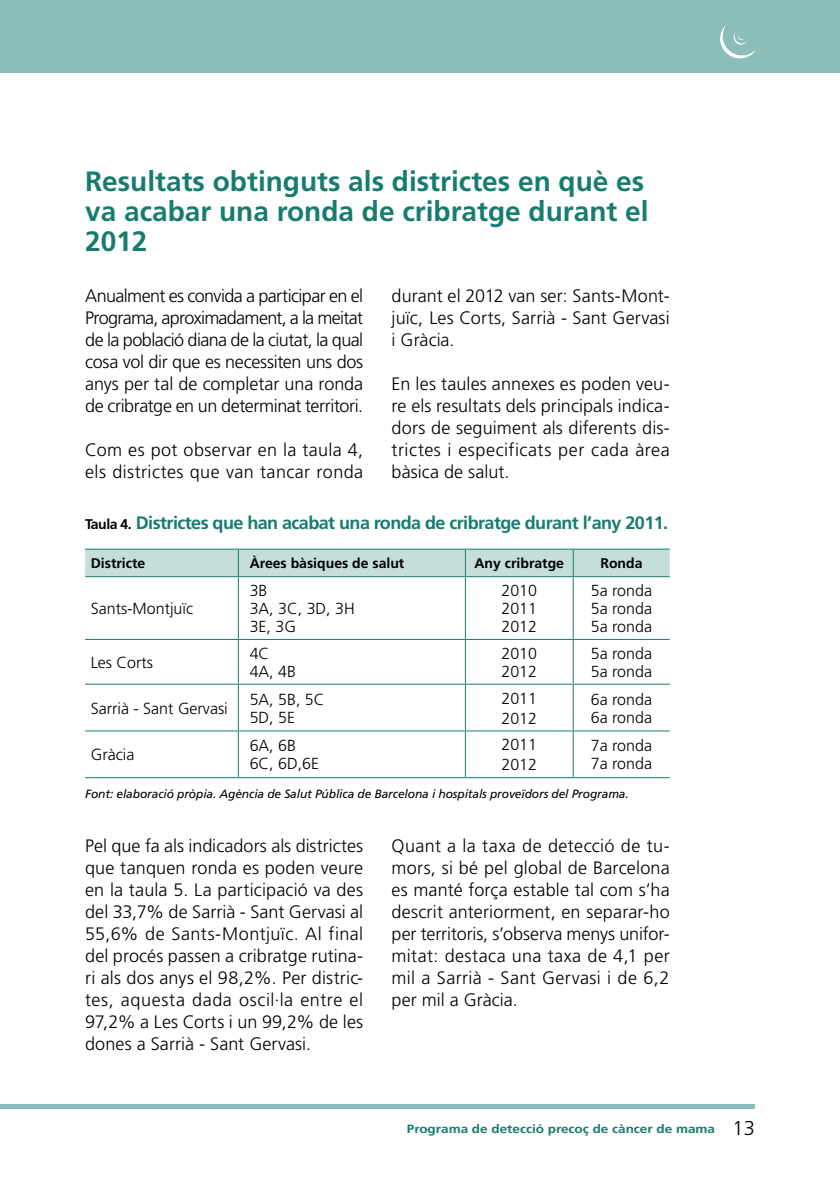
<style>
.page{position:relative;width:840px;height:1191px;background:#fff}
.page>*{position:absolute;margin:0;border:0;box-sizing:border-box;transform-origin:0 0}
.Titol{font:700 28px/30px "Frutiger LT Std";color:#177c70}
.Text_seguit{font:300 18px/22px "Frutiger LT Std";letter-spacing:.01em;color:#000;text-align:justify}
.Gràfics_titolets{font:700 18px "Frutiger LT Std";letter-spacing:-.03em;color:#177c70}
.Taula_TXT{font:300 16px "Frutiger LT Std";color:#000}
.titol_taula{font:700 14px "Frutiger LT Std";color:#000}
.Font{font:italic 12px "Frutiger LT Std";letter-spacing:-.01em;color:#000}
.t1{font:700 12px "Frutiger LT Std";color:#177c70;scale:1.13 1}
.s1{font-size:14px;color:#000}
.s2{font-weight:300;font-size:20px;color:#000}
</style>
<div class="page">
<hr style="left:0;top:1104px;width:754px;height:4px;background:#8bbeb8">
<div style="left:0;top:0;width:839px;height:72px;background:#8bbeb8"></div>
<svg style="left:720px;top:25px;width:35px;height:33px"></svg>
<hr style="left:85px;top:548px;width:153px;height:1px;background:#177c70">
<hr style="left:238px;top:548px;width:227px;height:1px;background:#177c70">
<hr style="left:465px;top:548px;width:108px;height:1px;background:#177c70">
<hr style="left:573px;top:548px;width:96px;height:1px;background:#177c70">
<hr style="left:85px;top:576px;width:153px;height:1px;background:#177c70">
<hr style="left:238px;top:577px;width:1px;height:62px;background:#177c70">
<hr style="left:238px;top:640px;width:1px;height:43px;background:#177c70">
<hr style="left:238px;top:684px;width:1px;height:46px;background:#177c70">
<hr style="left:238px;top:731px;width:1px;height:46px;background:#177c70">
<div style="left:85px;top:549px;width:584px;height:27px;background:#c5dedb"></div>
<hr style="left:464px;top:577px;width:1px;height:62px;background:#177c70">
<hr style="left:572px;top:577px;width:1px;height:62px;background:#177c70">
<hr style="left:464px;top:640px;width:1px;height:43px;background:#177c70">
<hr style="left:572px;top:640px;width:1px;height:43px;background:#177c70">
<hr style="left:464px;top:684px;width:1px;height:46px;background:#177c70">
<hr style="left:572px;top:684px;width:1px;height:46px;background:#177c70">
<hr style="left:464px;top:731px;width:1px;height:46px;background:#177c70">
<hr style="left:572px;top:731px;width:1px;height:46px;background:#177c70">
<hr style="left:238px;top:576px;width:227px;height:1px;background:#177c70">
<hr style="left:465px;top:576px;width:108px;height:1px;background:#177c70">
<hr style="left:573px;top:576px;width:96px;height:1px;background:#177c70">
<hr style="left:85px;top:639px;width:153px;height:1px;background:#177c70">
<hr style="left:238px;top:639px;width:227px;height:1px;background:#177c70">
<hr style="left:465px;top:639px;width:108px;height:1px;background:#177c70">
<hr style="left:573px;top:639px;width:96px;height:1px;background:#177c70">
<hr style="left:85px;top:683px;width:153px;height:1px;background:#177c70">
<hr style="left:238px;top:683px;width:227px;height:1px;background:#177c70">
<hr style="left:465px;top:683px;width:108px;height:1px;background:#177c70">
<hr style="left:573px;top:683px;width:96px;height:1px;background:#177c70">
<hr style="left:85px;top:730px;width:153px;height:1px;background:#177c70">
<hr style="left:238px;top:730px;width:227px;height:1px;background:#177c70">
<hr style="left:465px;top:730px;width:108px;height:1px;background:#177c70">
<hr style="left:573px;top:730px;width:96px;height:1px;background:#177c70">
<hr style="left:85px;top:777px;width:153px;height:1px;background:#177c70">
<hr style="left:238px;top:777px;width:227px;height:1px;background:#177c70">
<hr style="left:465px;top:777px;width:108px;height:1px;background:#177c70">
<hr style="left:573px;top:777px;width:96px;height:1px;background:#177c70">
<p class="Titol" style="left:85px;top:166px;width:564px">Resultats obtinguts als districtes en què es va acabar una ronda de cribratge durant el<br>2012</p>
<p class="Text_seguit" style="left:85px;top:285px;width:279px">Anualment es convida a participar en el Programa, aproximadament, a la meitat de la població diana de la ciutat, la qual cosa vol dir que es necessiten uns dos anys per tal de completar una ronda de cribratge en un determinat territori.</p>
<p class="Text_seguit" style="left:85px;top:439px;width:279px">Com es pot observar en la taula 4, els districtes que van tancar ronda</p>
<p class="Text_seguit" style="left:391px;top:285px;width:279px">durant el 2012 van ser: Sants-Mont&shy;juïc, Les Corts, Sarrià - Sant Gervasi i Gràcia.</p>
<p class="Text_seguit" style="left:391px;top:373px;width:279px">En les taules annexes es poden veu&shy;re els resultats dels principals indica&shy;dors de seguiment als diferents dis&shy;trictes i especificats per cada àrea bàsica de salut.</p>
<p class="Gràfics_titolets" style="left:85px;top:512px;width:584px"><span class="s1">Taula 4.</span> Districtes que han acabat una ronda de cribratge durant l’any 2011.</p>
<p class="titol_taula" style="left:91px;top:555px;width:56px">Districte</p>
<p class="titol_taula" style="left:249px;top:555px;width:156px">Àrees bàsiques de salut</p>
<p class="titol_taula" style="left:474px;top:555px;width:91px">Any cribratge</p>
<p class="titol_taula" style="left:600px;top:555px;width:43px">Ronda</p>
<p class="Taula_TXT" style="left:91px;top:599px;width:104px">Sants-Montjuïc</p>
<p class="Taula_TXT" style="left:590px;top:581px;width:63px">5a ronda</p>
<p class="Taula_TXT" style="left:590px;top:599px;width:63px">5a ronda</p>
<p class="Taula_TXT" style="left:590px;top:617px;width:63px">5a ronda</p>
<p class="Taula_TXT" style="left:249px;top:581px;width:19px">3B</p>
<p class="Taula_TXT" style="left:249px;top:599px;width:106px">3A, 3C, 3D, 3H</p>
<p class="Taula_TXT" style="left:249px;top:617px;width:48px">3E, 3G</p>
<p class="Taula_TXT" style="left:501px;top:581px;width:37px">2010</p>
<p class="Taula_TXT" style="left:501px;top:599px;width:37px">2011</p>
<p class="Taula_TXT" style="left:501px;top:617px;width:37px">2012</p>
<p class="Taula_TXT" style="left:91px;top:653px;width:64px">Les Corts</p>
<p class="Taula_TXT" style="left:91px;top:699px;width:138px">Sarrià - Sant Gervasi</p>
<p class="Taula_TXT" style="left:249px;top:644px;width:21px">4C</p>
<p class="Taula_TXT" style="left:249px;top:662px;width:48px">4A, 4B</p>
<p class="Taula_TXT" style="left:249px;top:690px;width:76px">5A, 5B, 5C</p>
<p class="Taula_TXT" style="left:249px;top:708px;width:47px">5D, 5E</p>
<p class="Taula_TXT" style="left:501px;top:644px;width:37px">2010</p>
<p class="Taula_TXT" style="left:501px;top:662px;width:37px">2012</p>
<p class="Taula_TXT" style="left:501px;top:689px;width:37px">2011</p>
<p class="Taula_TXT" style="left:501px;top:709px;width:37px">2012</p>
<p class="Taula_TXT" style="left:590px;top:644px;width:63px">5a ronda</p>
<p class="Taula_TXT" style="left:590px;top:662px;width:63px">5a ronda</p>
<p class="Taula_TXT" style="left:590px;top:690px;width:63px">6a ronda</p>
<p class="Taula_TXT" style="left:590px;top:708px;width:63px">6a ronda</p>
<p class="Taula_TXT" style="left:501px;top:735px;width:37px">2011</p>
<p class="Taula_TXT" style="left:501px;top:755px;width:37px">2012</p>
<p class="Taula_TXT" style="left:590px;top:736px;width:63px">7a ronda</p>
<p class="Taula_TXT" style="left:590px;top:754px;width:63px">7a ronda</p>
<p class="Font" style="left:85px;top:787px;width:545px">Font: elaboració pròpia. Agència de Salut Pública de Barcelona i hospitals proveïdors del Programa.</p>
<p class="Taula_TXT" style="left:249px;top:736px;width:48px">6A, 6B</p>
<p class="Taula_TXT" style="left:249px;top:754px;width:71px">6C, 6D,6E</p>
<p class="Taula_TXT" style="left:91px;top:745px;width:45px">Gràcia</p>
<p class="Text_seguit" style="left:85px;top:835px;width:279px">Pel que fa als indicadors als districtes que tanquen ronda es poden veure en la taula 5. La participació va des del 33,7% de Sarrià - Sant Gervasi al 55,6% de Sants-Montjuïc. Al final del procés passen a cribratge rutina&shy;ri als dos anys el 98,2%. Per distric&shy;tes, aquesta dada oscil·la entre el 97,2% a Les Corts i un 99,2% de les dones a Sarrià - Sant Gervasi.</p>
<p class="Text_seguit" style="left:391px;top:835px;width:279px">Quant a la taxa de detecció de tu&shy;mors, si bé pel global de Barcelona es manté força estable tal com s’ha descrit anteriorment, en separar-ho per territoris, s’observa menys unifor&shy;mitat: destaca una taxa de 4,1 per mil a Sarrià - Sant Gervasi i de 6,2 per mil a Gràcia.</p>
<p class="t1" style="left:406px;top:1121px;width:309px">Programa de detecció precoç de càncer de mama <span class="s2">13</span></p>
</div>
